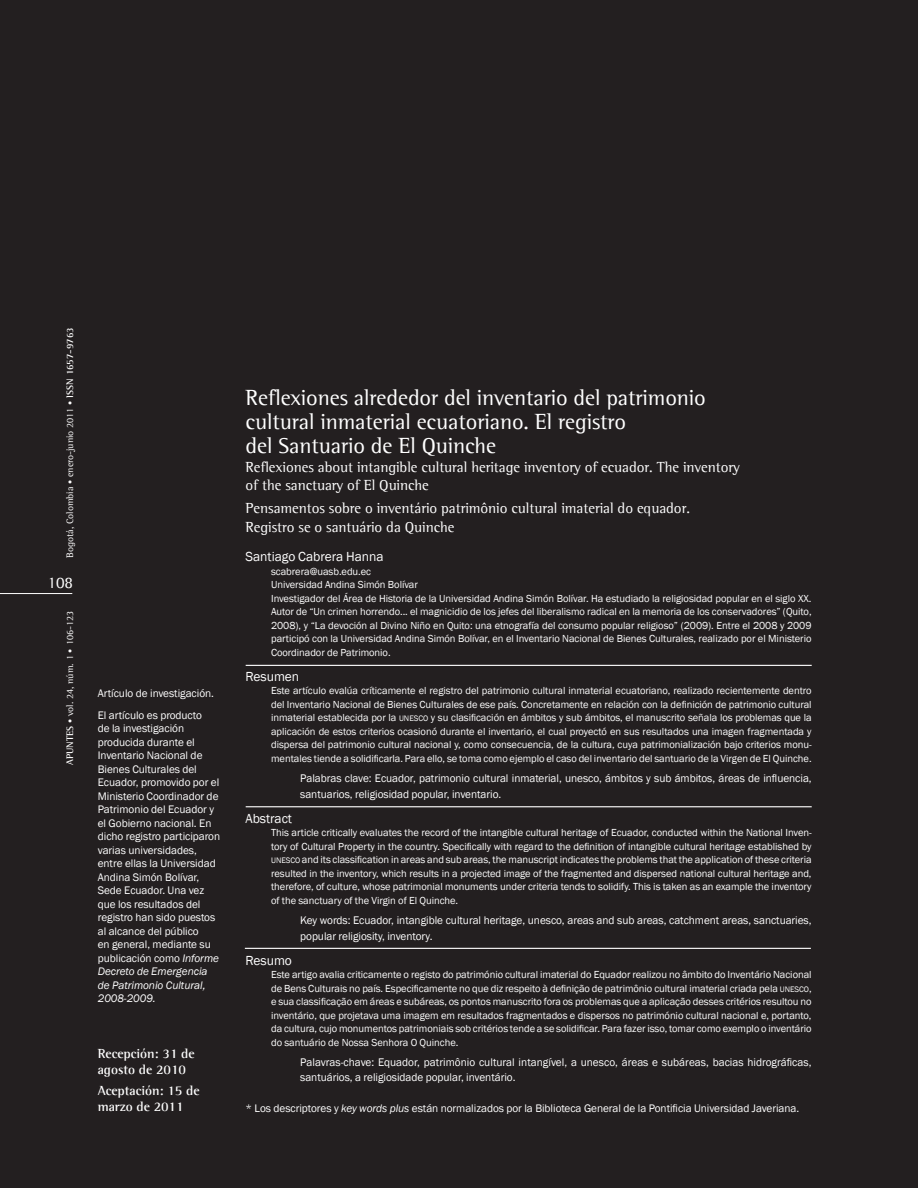
<style>
.page{position:relative;width:918px;height:1188px;background:#231f20}
.page>*{position:absolute;margin:0;border:0;box-sizing:border-box;transform-origin:0 0}
.t1{font:22.5px/24px "Agfa Rotis Semi Serif";letter-spacing:-.005em;color:#fff}
.t2{font:16.5px "Agfa Rotis Semi Serif";color:#fff}
.t3{font:15px/18.8px "Agfa Rotis Semi Serif";letter-spacing:-.005em;color:#fff}
.t4{font:700 13.5px/16.5px "Agfa Rotis Semi Serif";letter-spacing:-.005em;color:#fff}
.t5{font:13.5px "Franklin Gothic";letter-spacing:-.005em;color:#fff}
.t6{font:11.4px/15.6px "Franklin Gothic";letter-spacing:-.005em;color:#fff}
.t7{font:11.25px/13.5px "Franklin Gothic";letter-spacing:-.005em;color:#fff}
.t8{font:10.5px/13.5px "Franklin Gothic";letter-spacing:-.005em;color:#fff;text-align:justify}
.t9{font:9.75px "Agfa Rotis Semi Serif";color:#fff}
.s1{font-size:8.25px}
.s2{font-weight:700}
.s3{font-style:italic}
</style>
<div class="page">
<hr style="left:0;top:593px;width:72px;height:1px;background:#fff">
<hr style="left:246px;top:806px;width:566px;height:1px;background:#fff">
<hr style="left:246px;top:665px;width:566px;height:1px;background:#fff">
<hr style="left:245px;top:948px;width:566px;height:1px;background:#fff">
<p class="t9" style="left:64px;top:558px;width:232px;rotate:-90deg">Bogotá, Colombia <span class="s1">•</span> enero-junio 2011 <span class="s1">•</span> <span class="s2">ISSN 1657-9763</span></p>
<h2 class="t2" style="left:48px;top:573px;width:27px">108</h2>
<p class="t9" style="left:64px;top:765px;width:155px;rotate:-90deg"><span class="s2">APUNTES</span> <span class="s1">•</span> vol. 24, núm. 1 <span class="s1">•</span> 106-123</p>
<p class="t7" style="left:98px;top:682px;width:118px;line-height:21.9px">Artículo de investigación.<br>El artículo es producto</p>
<p class="t7" style="left:98px;top:722px;width:124px">de la investigación producida durante el<br>Inventario Nacional de<br>Bienes Culturales del<br>Ecuador, promovido por el<br>Ministerio Coordinador de<br>Patrimonio del Ecuador y el Gobierno nacional. En dicho registro participaron varias universidades, entre ellas la Universidad<br>Andina Simón Bolívar,<br>Sede Ecuador. Una vez que los resultados del registro han sido puestos al alcance del público<br>en general, mediante su publicación como <span class="s3">Informe<br>Decreto de Emergencia de Patrimonio Cultural,<br>2008-2009.</span></p>
<p class="t4" style="left:98px;top:1045px;width:98px">Recepción: 31 de agosto de 2010</p>
<p class="t4" style="left:98px;top:1082px;width:103px">Aceptación: 15 de marzo de 2011</p>
<h1 class="t1" style="left:246px;top:385px;width:462px">Reflexiones alrededor del inventario del patrimonio cultural inmaterial ecuatoriano. El registro<br>del Santuario de El Quinche</h1>
<h3 class="t3" style="left:246px;top:457px;width:496px">Reflexiones about intangible cultural heritage inventory of ecuador. The inventory of the sanctuary of El Quinche</h3>
<h3 class="t3" style="left:246px;top:499px;width:446px">Pensamentos sobre o inventário patrimônio cultural imaterial do equador.<br>Registro se o santuário da Quinche</h3>
<p class="t5" style="left:246px;top:548px;width:139px">Santiago Cabrera Hanna</p>
<p class="t8" style="left:271px;top:565px;width:542px;text-align:left">scabrera@uasb.edu.ec<br>Universidad Andina Simón Bolívar<br>Investigador del Área de Historia de la Universidad Andina Simón Bolívar. Ha estudiado la religiosidad popular en el siglo XX.<br>Autor de “Un crimen horrendo... el magnicidio de los jefes del liberalismo radical en la memoria de los conservadores” (Quito, 2008), y “La devoción al Divino Niño en Quito: una etnografía del consumo popular religioso” (2009). Entre el 2008 y 2009 participó con la Universidad Andina Simón Bolívar, en el Inventario Nacional de Bienes Culturales, realizado por el Ministerio Coordinador de Patrimonio.</p>
<p class="t5" style="left:246px;top:668px;width:55px">Resumen</p>
<p class="t8" style="left:271px;top:684px;width:542px">Este artículo evalúa críticamente el registro del patrimonio cultural inmaterial ecuatoriano, realizado recientemente dentro del Inventario Nacional de Bienes Culturales de ese país. Concretamente en relación con la definición de patrimonio cultural inmaterial establecida por la <span class="s1">UNESCO</span> y su clasificación en ámbitos y sub ámbitos, el manuscrito señala los problemas que la aplicación de estos criterios ocasionó durante el inventario, el cual proyectó en sus resultados una imagen fragmentada y dispersa del patrimonio cultural nacional y, como consecuencia, de la cultura, cuya patrimonialización bajo criterios monu&shy;mentales tiende a solidificarla. Para ello, se toma como ejemplo el caso del inventario del santuario de la Virgen de El Quinche.</p>
<p class="t6" style="left:300px;top:771px;width:513px">Palabras clave: Ecuador, patrimonio cultural inmaterial, unesco, ámbitos y sub ámbitos, áreas de influencia, santuarios, religiosidad popular, inventario.</p>
<p class="t5" style="left:246px;top:810px;width:48px">Abstract</p>
<p class="t8" style="left:271px;top:826px;width:542px">This article critically evaluates the record of the intangible cultural heritage of Ecuador, conducted within the National Inven&shy;tory of Cultural Property in the country. Specifically with regard to the definition of intangible cultural heritage established by <span class="s1">UNESCO</span> and its classification in areas and sub areas, the manuscript indicates the problems that the application of these criteria resulted in the inventory, which results in a projected image of the fragmented and dispersed national cultural heritage and, therefore, of culture, whose patrimonial monuments under criteria tends to solidify. This is taken as an example the inventory of the sanctuary of the Virgin of El Quinche.</p>
<p class="t6" style="left:300px;top:913px;width:513px">Key words: Ecuador, intangible cultural heritage, unesco, areas and sub areas, catchment areas, sanctuaries, popular religiosity, inventory.</p>
<p class="t5" style="left:246px;top:952px;width:48px">Resumo</p>
<p class="t8" style="left:271px;top:968px;width:542px">Este artigo avalia criticamente o registo do património cultural imaterial do Equador realizou no âmbito do Inventário Nacional de Bens Culturais no país. Especificamente no que diz respeito à definição de patrimônio cultural imaterial criada pela <span class="s1">UNESCO</span>, e sua classificação em áreas e subáreas, os pontos manuscrito fora os problemas que a aplicação desses critérios resultou no inventário, que projetava uma imagem em resultados fragmentados e dispersos no património cultural nacional e, portanto, da cultura, cujo monumentos patrimoniais sob critérios tende a se solidificar. Para fazer isso, tomar como exemplo o inventário do santuário de Nossa Senhora O Quinche.</p>
<p class="t6" style="left:300px;top:1055px;width:513px">Palavras-chave: Equador, patrimônio cultural intangível, a unesco, áreas e subáreas, bacias hidrográficas, santuários, a religiosidade popular, inventário.</p>
<p class="t7" style="left:246px;top:1101px;width:555px">* Los descriptores y <span class="s3">key words plus</span> están normalizados por la Biblioteca General de la Pontificia Universidad Javeriana.</p>
</div>
